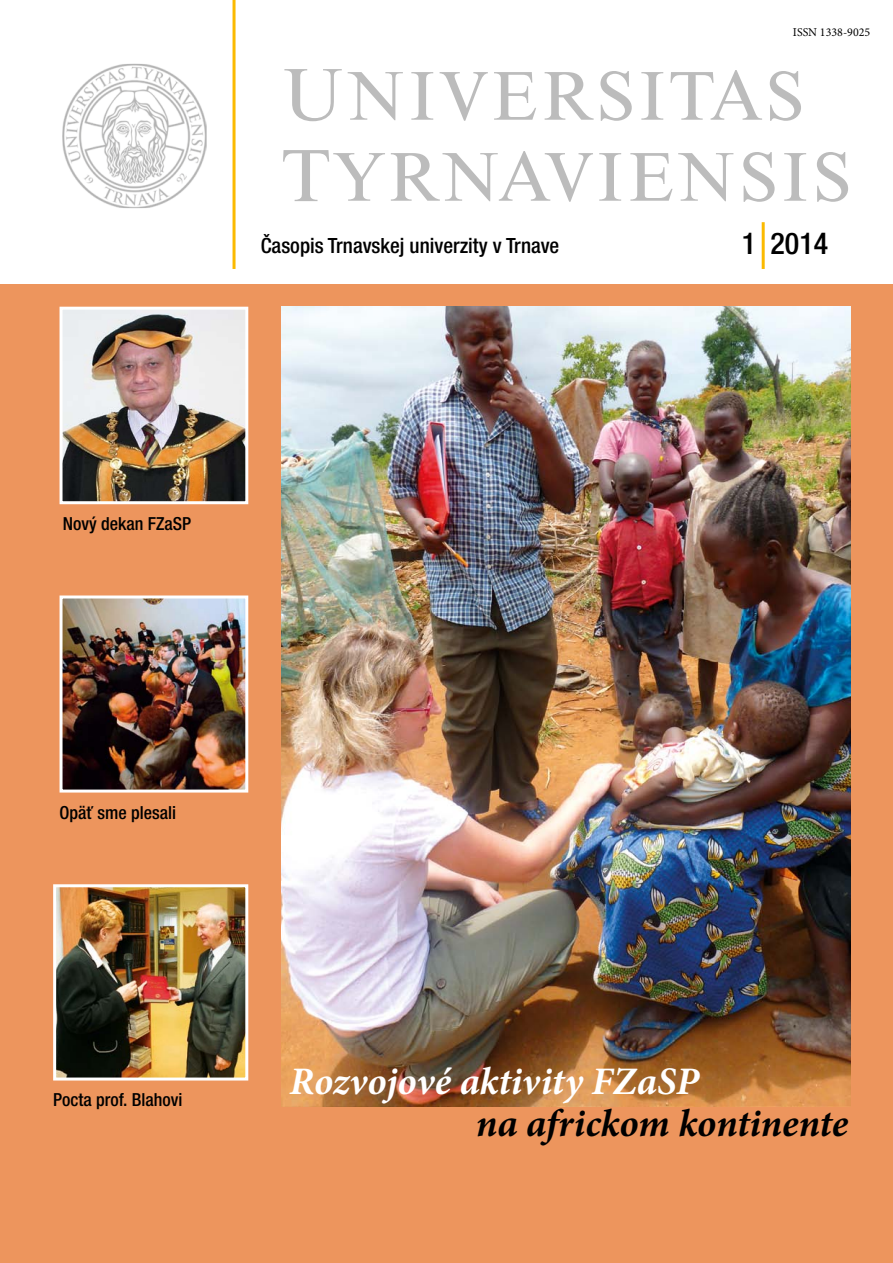
<style>
.page{position:relative;width:893px;height:1263px;background:#fff}
.page>*{position:absolute;margin:0;border:0;box-sizing:border-box;transform-origin:0 0}
.t1{font:63px/81px "Nimbus Roman No 9 DCDOT";letter-spacing:.065em;color:#bcbcbc}
.t2{font:italic 700 39px "Minion Pro";color:#fff}
.t3{font:italic 700 39px "Minion Pro";letter-spacing:-.005em;color:#000}
.t4{font:500 condensed 30px "Helvetica Neue LT Pro";color:#000}
.t5{font:500 condensed 21px "Helvetica Neue LT Pro";color:#000}
.t6{font:500 condensed 18px "Helvetica Neue LT Pro";color:#000}
.t7{font:12px "Minion Pro";color:#000}
.s1{font-size:67.5px}
</style>
<div class="page">
<div style="left:0;top:285px;width:893px;height:978px;background:#ed955d"></div>
<hr style="left:233px;top:0;width:3px;height:269px;background:#fbba00">
<hr style="left:762px;top:222px;width:3px;height:47px;background:#fbba00">
<img style="left:62px;top:64px;width:145px;height:144px">
<img style="left:282px;top:307px;width:568px;height:799px">
<img style="left:64px;top:311px;width:180px;height:189px">
<div style="left:60px;top:307px;width:188px;height:197px;border:3px solid #fff"></div>
<img style="left:64px;top:599px;width:180px;height:189px">
<div style="left:60px;top:595px;width:188px;height:197px;border:3px solid #fff"></div>
<img style="left:57px;top:888px;width:187px;height:188px">
<div style="left:53px;top:884px;width:195px;height:196px;border:3px solid #fff"></div>
<p class="t7" style="left:793px;top:24px;width:79px">ISSN 1338-9025</p>
<h1 class="t1" style="left:282px;top:57px;width:570px"><span class="s1">U</span>NIVERSITAS<br><span class="s1">T</span>YRNAVIENSIS</h1>
<p class="t5" style="left:261px;top:233px;width:300px">Časopis Trnavskej univerzity v Trnave</p>
<h3 class="t4" style="left:742px;top:226px;width:88px">1 2014</h3>
<p class="t6" style="left:63px;top:513px;width:130px">Nový dekan FZaSP</p>
<p class="t6" style="left:60px;top:802px;width:118px">Opäť sme plesali</p>
<p class="t6" style="left:53px;top:1089px;width:131px">Pocta prof. Blahovi</p>
<h2 class="t2" style="left:289px;top:1054px;width:411px">Rozvojové aktivity FZaSP</h2>
<h2 class="t3" style="left:476px;top:1096px;width:373px">na africkom kontinente</h2>
</div>
